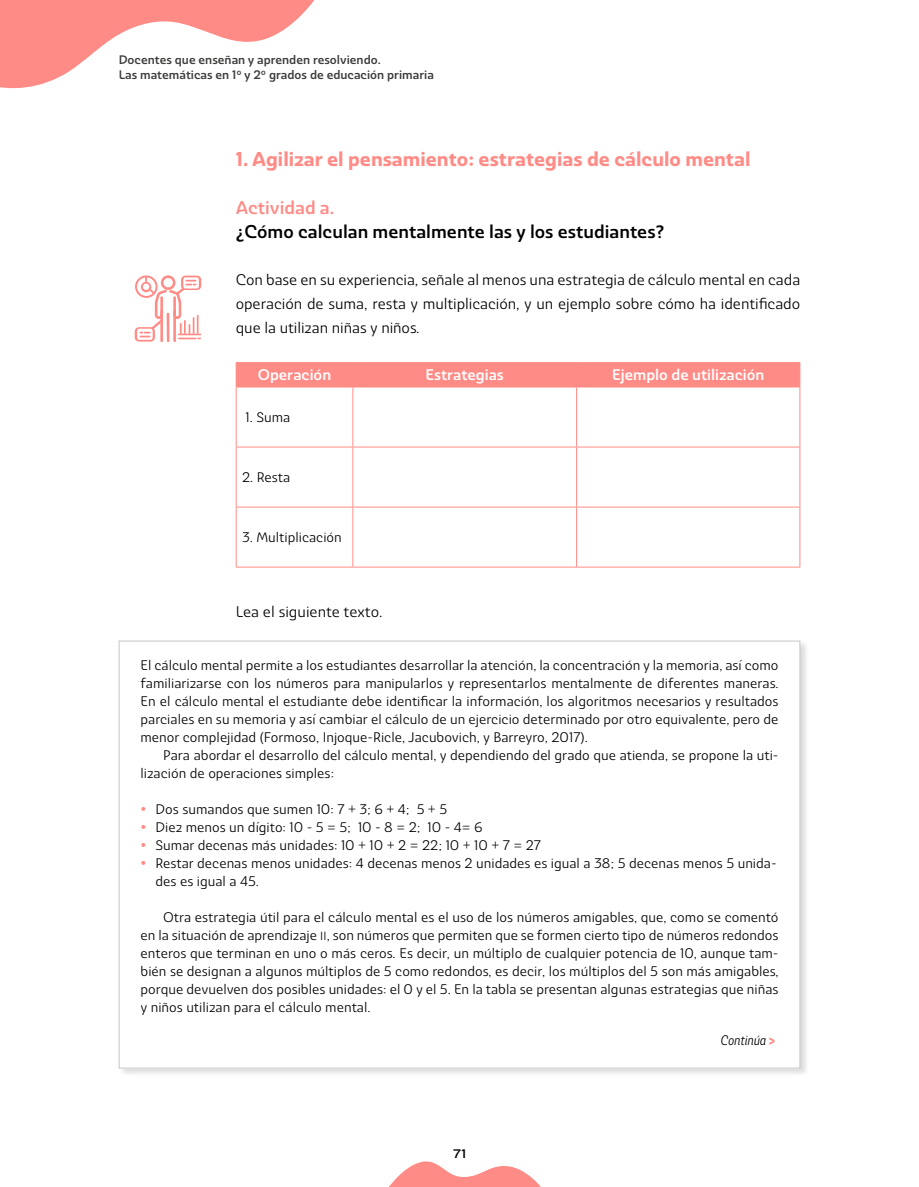
<style>
.page{position:relative;width:919px;height:1187px;background:#fff}
.page>*{position:absolute;margin:0;border:0;box-sizing:border-box;transform-origin:0 0}
.t1{font:19.5px "Ashemore Nor Bol";color:#ff8b86}
.t2{font:18px "Ashemore Nor Med";color:#000}
.t3{font:18px "Ashemore Nor Med";color:#ff8b86}
.t4{font:15px/23.7px "Ashemore Nor Reg";letter-spacing:-.005em;color:#000;text-align:justify}
.t5{font:15px "Ashemore Nor Med";color:#fff}
.t6{font:13.5px/18px "Ashemore Nor Reg";color:#000;text-align:justify}
.t7{font:13.5px "Ashemore Con Reg It";color:#000}
.t8{font:12px/15px "Ashemore Nor Med";color:#3c3c3b}
.t9{font:500 expanded 12px "Ashemore";color:#000}
.s1{font-family:"Montserrat";font-weight:600;font-size:18px;color:#ff8b86}
.s2{font-size:11.55px}
.s3{font-family:"Ashemore Con Bla";color:#ff8b86}
</style>
<div class="page">
<svg style="left:389px;top:1161px;width:151px;height:25px"></svg>
<svg style="left:0;top:0;width:315px;height:89px"></svg>
<svg style="left:237px;top:387px;width:562px;height:179px"></svg>
<div style="left:236px;top:362px;width:564px;height:24px;background:#ff8b86"></div>
<hr style="left:236px;top:386px;width:117px;height:1px;background:#ff8b86">
<hr style="left:236px;top:387px;width:1px;height:59px;background:#ff8b86">
<hr style="left:353px;top:386px;width:223px;height:1px;background:#ff8b86">
<hr style="left:352px;top:387px;width:1px;height:59px;background:#ff8b86">
<hr style="left:576px;top:386px;width:224px;height:1px;background:#ff8b86">
<hr style="left:576px;top:387px;width:1px;height:59px;background:#ff8b86">
<hr style="left:799px;top:387px;width:1px;height:59px;background:#ff8b86">
<hr style="left:236px;top:446px;width:117px;height:1px;background:#ff8b86">
<hr style="left:236px;top:447px;width:1px;height:59px;background:#ff8b86">
<hr style="left:353px;top:446px;width:223px;height:1px;background:#ff8b86">
<hr style="left:352px;top:447px;width:1px;height:59px;background:#ff8b86">
<hr style="left:576px;top:446px;width:224px;height:1px;background:#ff8b86">
<hr style="left:576px;top:447px;width:1px;height:59px;background:#ff8b86">
<hr style="left:799px;top:447px;width:1px;height:59px;background:#ff8b86">
<hr style="left:236px;top:506px;width:117px;height:1px;background:#ff8b86">
<hr style="left:236px;top:507px;width:1px;height:59px;background:#ff8b86">
<hr style="left:353px;top:506px;width:223px;height:1px;background:#ff8b86">
<hr style="left:352px;top:507px;width:1px;height:59px;background:#ff8b86">
<hr style="left:576px;top:506px;width:224px;height:1px;background:#ff8b86">
<hr style="left:576px;top:507px;width:1px;height:59px;background:#ff8b86">
<hr style="left:799px;top:507px;width:1px;height:59px;background:#ff8b86">
<hr style="left:236px;top:566px;width:117px;height:1px;background:#ff8b86">
<hr style="left:353px;top:566px;width:223px;height:1px;background:#ff8b86">
<hr style="left:576px;top:566px;width:224px;height:1px;background:#ff8b86">
<div style="left:118px;top:639px;width:692px;height:437px;background:#000;opacity:.14"></div>
<div style="left:119px;top:641px;width:680px;height:426px;background:#fff"></div>
<hr style="left:160px;top:296px;width:3px;height:46px;background:#ff8b86">
<hr style="left:173px;top:296px;width:3px;height:46px;background:#ff8b86">
<hr style="left:167px;top:312px;width:2px;height:30px;background:#ff8b86">
<svg style="left:135px;top:275px;width:66px;height:66px"></svg>
<p class="t8" style="left:119px;top:52px;width:317px">Docentes que enseñan y aprenden resolviendo.<br>Las matemáticas en 1º y 2º grados de educación primaria</p>
<h1 class="t1" style="left:236px;top:147px;width:516px">1. Agilizar el pensamiento: estrategias de cálculo mental</h1>
<h2 class="t3" style="left:236px;top:196px;width:100px">Actividad a.</h2>
<h2 class="t2" style="left:236px;top:220px;width:430px">¿Cómo calculan mentalmente las y los estudiantes?</h2>
<p class="t4" style="left:236px;top:268px;width:566px">Con base en su experiencia, señale al menos una estrategia de cálculo mental en cada operación de suma, resta y multiplicación, y un ejemplo sobre cómo ha identificado que la utilizan niñas y niños.</p>
<p class="t5" style="left:258px;top:366px;width:75px">Operación</p>
<p class="t5" style="left:425px;top:366px;width:80px">Estrategias</p>
<p class="t5" style="left:612px;top:366px;width:154px">Ejemplo de utilización</p>
<p class="t6" style="left:245px;top:408px;width:46px">1. Suma</p>
<p class="t6" style="left:242px;top:468px;width:50px">2. Resta</p>
<p class="t6" style="left:242px;top:528px;width:101px">3. Multiplicación</p>
<p class="t4" style="left:236px;top:600px;width:148px">Lea el siguiente texto.</p>
<p class="t6" style="left:140px;top:655px;width:639px">El cálculo mental permite a los estudiantes desarrollar la atención, la concentración y la memoria, así como familiarizarse con los números para manipularlos y representarlos mentalmente de diferentes maneras.<br>En el cálculo mental el estudiante debe identificar la información, los algoritmos necesarios y resultados parciales en su memoria y así cambiar el cálculo de un ejercicio determinado por otro equivalente, pero de menor complejidad (Formoso, Injoque-Ricle, Jacubovich, y Barreyro, 2017).</p>
<p class="t6" style="left:140px;top:745px;width:639px;text-indent:23px">Para abordar el desarrollo del cálculo mental, y dependiendo del grado que atienda, se propone la uti&shy;lización de operaciones simples:</p>
<p class="t6" style="left:140px;top:799px;width:308px"><span class="s1">•</span> Dos sumandos que sumen 10: 7 + 3; 6 + 4; 5 + 5</p>
<p class="t6" style="left:140px;top:817px;width:343px"><span class="s1">•</span> Diez menos un dígito: 10 − 5 = 5; 10 − 8 = 2; 10 − 4= 6</p>
<p class="t6" style="left:140px;top:835px;width:402px"><span class="s1">•</span> Sumar decenas más unidades: 10 + 10 + 2 = 22; 10 + 10 + 7 = 27</p>
<p class="t6" style="left:155px;top:853px;width:622px;text-indent:-15px"><span class="s1">•</span> Restar decenas menos unidades: 4 decenas menos 2 unidades es igual a 38; 5 decenas menos 5 unida&shy;des es igual a 45.</p>
<p class="t6" style="left:140px;top:907px;width:639px;text-indent:23px">Otra estrategia útil para el cálculo mental es el uso de los números amigables, que, como se comentó en la situación de aprendizaje <span class="s2">II</span>, son números que permiten que se formen cierto tipo de números redondos enteros que terminan en uno o más ceros. Es decir, un múltiplo de cualquier potencia de 10, aunque tam&shy;bién se designan a algunos múltiplos de 5 como redondos, es decir, los múltiplos del 5 son más amigables, porque devuelven dos posibles unidades: el 0 y el 5. En la tabla se presentan algunas estrategias que niñas y niños utilizan para el cálculo mental.</p>
<p class="t7" style="left:720px;top:1031px;width:56px">Continúa <span class="s3">&gt;</span></p>
<p class="t9" style="left:453px;top:1146px;width:14px">71</p>
</div>
